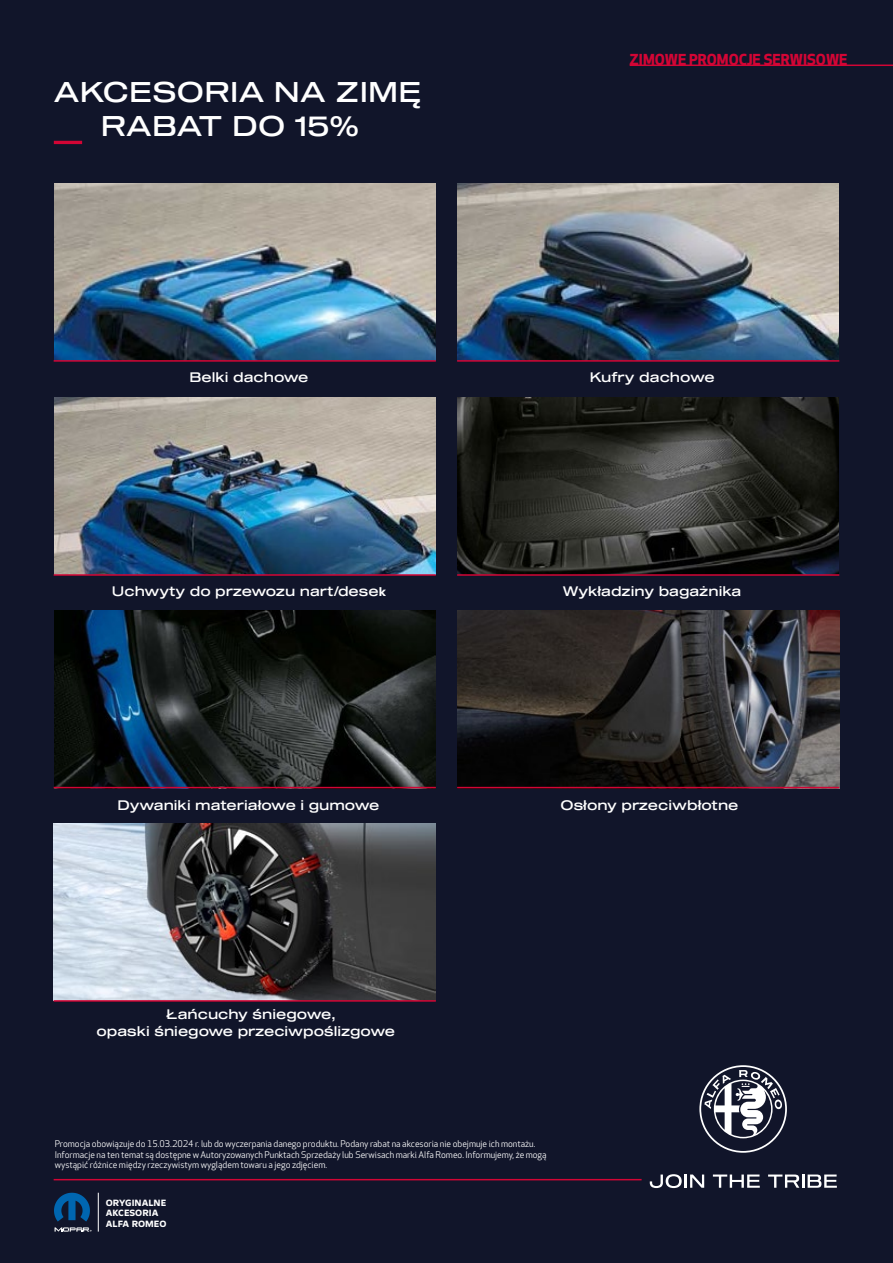
<style>
.page{position:relative;width:893px;height:1263px;background:#11152a}
.page>*{position:absolute;margin:0;border:0;box-sizing:border-box;transform-origin:0 0}
.t1{font:27.9px/33.6px "Sequel 100 Black 45";letter-spacing:.01em;color:#fff;text-align:center}
.t2{font:700 14.85px "Apex New";color:#d30535}
.t3{font:13.5px/16.2px "Sequel 100 Black 45";color:#fff}
.t4{font:700 10.5px/10.5px "Opel Next";color:#fff}
.t5{font:9px/10.8px "Apex New";color:#fff}
.s1{font-family:"Opel Next";font-weight:700}
</style>
<div class="page">
<img style="left:54px;top:823px;width:382px;height:177px">
<img style="left:54px;top:610px;width:381px;height:177px">
<img style="left:457px;top:610px;width:382px;height:177px">
<img style="left:54px;top:397px;width:382px;height:177px">
<img style="left:457px;top:397px;width:382px;height:177px">
<img style="left:54px;top:183px;width:382px;height:177px">
<img style="left:457px;top:183px;width:382px;height:177px">
<hr style="left:54px;top:360px;width:382px;height:2px;background:#d30535">
<hr style="left:457px;top:360px;width:382px;height:2px;background:#d30535">
<hr style="left:54px;top:574px;width:382px;height:2px;background:#d30535">
<hr style="left:54px;top:787px;width:382px;height:1px;background:#d30535">
<hr style="left:54px;top:1000px;width:382px;height:2px;background:#d30535">
<hr style="left:457px;top:574px;width:382px;height:2px;background:#d30535">
<hr style="left:457px;top:787px;width:382px;height:1px;background:#d30535">
<hr style="left:54px;top:1179px;width:588px;height:1px;background:#d30535">
<svg style="left:55px;top:1227px;width:37px;height:5px"></svg>
<svg style="left:54px;top:1193px;width:36px;height:28px"></svg>
<hr style="left:98px;top:1193px;width:1px;height:38px;background:#fff">
<svg style="left:699px;top:1065px;width:88px;height:88px"></svg>
<svg style="left:650px;top:1174px;width:32px;height:14px"></svg>
<hr style="left:684px;top:1174px;width:3px;height:14px;background:#fff">
<svg style="left:690px;top:1174px;width:14px;height:14px"></svg>
<svg style="left:713px;top:1174px;width:47px;height:14px"></svg>
<svg style="left:768px;top:1174px;width:69px;height:14px"></svg>
<hr style="left:54px;top:141px;width:28px;height:3px;background:#d30535">
<hr style="left:630px;top:65px;width:263px;height:1px;background:#d30535">
<h1 class="t1" style="left:54px;top:77px;width:369px">AKCESORIA NA ZIMĘ<br>RABAT DO 15%</h1>
<h2 class="t2" style="left:630px;top:51px;width:219px">ZIMOWE PROMOCJE SERWISOWE</h2>
<h3 class="t3" style="left:190px;top:369px;width:120px">Belki dachowe</h3>
<h3 class="t3" style="left:590px;top:370px;width:126px">Kufry dachowe</h3>
<h3 class="t3" style="left:112px;top:584px;width:276px">Uchwyty do przewozu nart/dese<span class="s1">k</span></h3>
<h3 class="t3" style="left:563px;top:584px;width:180px">Wykładziny bagażnika</h3>
<h3 class="t3" style="left:118px;top:797px;width:263px">Dywaniki materiałowe i gumowe</h3>
<h3 class="t3" style="left:561px;top:797px;width:179px">Osłony przeciwbłotne</h3>
<h3 class="t3" style="left:96px;top:1007px;width:300px;text-indent:70px">Łańcuchy śniegowe,<br>opaski śniegowe przeciwpoślizgowe</h3>
<p class="t5" style="left:55px;top:1138px;width:493px">Promocja obowiązuje do 15.03.2024 r. lub do wyczerpania danego produktu. Podany rabat na akcesoria nie obejmuje ich montażu.<br>Informacje na ten temat są dostępne w Autoryzowanych Punktach Sprzedaży lub Serwisach marki Alfa Romeo. Informujemy, że mogą wystąpić różnice między rzeczywistym wyglądem towaru a jego zdjęciem.</p>
<p class="t4" style="left:106px;top:1197px;width:62px">ORYGINALNE<br>AKCESORIA<br>ALFA ROMEO</p>
</div>
